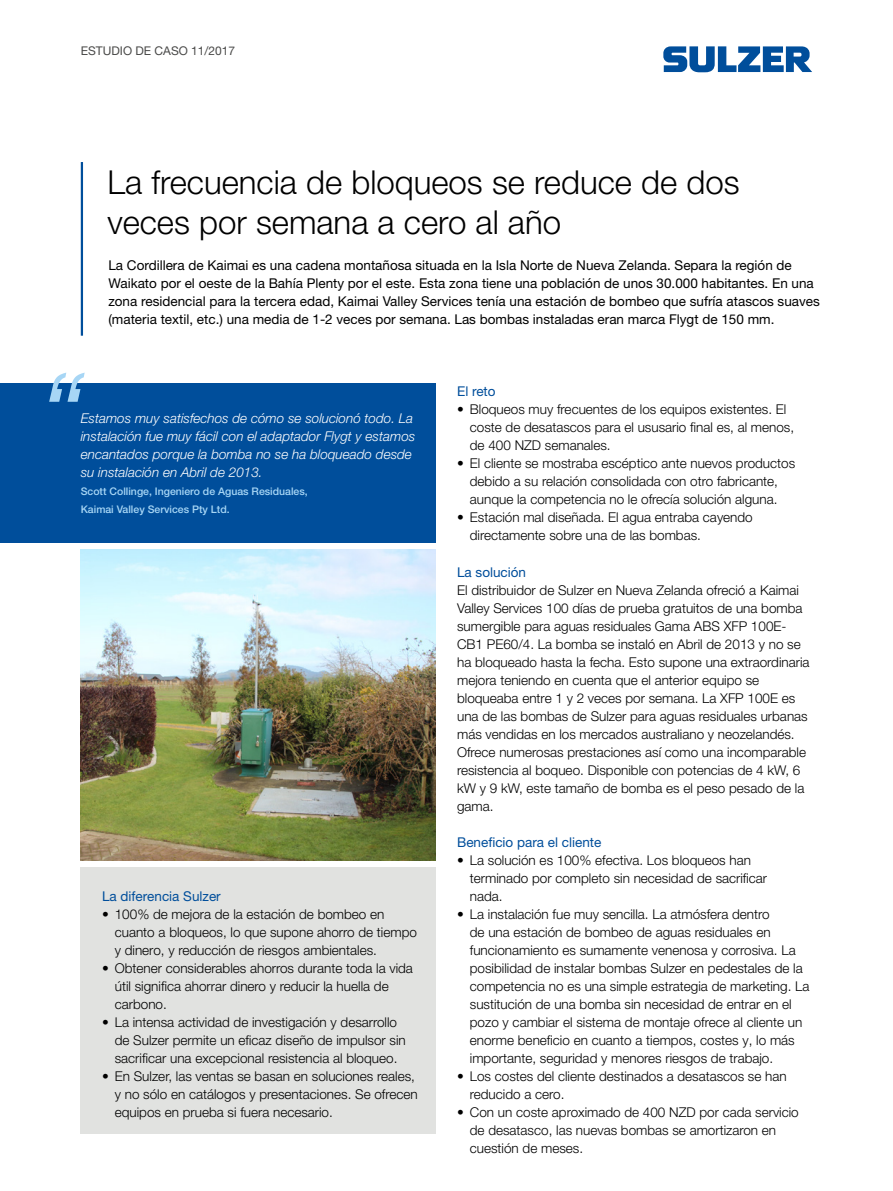
<style>
.page{position:relative;width:893px;height:1191px;background:#fff}
.page>*{position:absolute;margin:0;border:0;box-sizing:border-box;transform-origin:0 0}
.Cover_title{font:300 33px/39.6px "Helvetica Neue LT Pro";color:#000}
.Body_text{font:300 13.5px/18px "Helvetica Neue LT Pro";color:#000}
.Lead_text{font:13.5px/18px "Helvetica Neue LT Pro";color:#000}
.t1{font:italic 300 13.5px/18px "Helvetica Neue LT Pro";color:#fff}
.Subtitle_blue{font:13.5px "Helvetica Neue LT Pro";color:#004e9b}
.CASE_STUDY{font:12px "Helvetica Neue LT Pro";color:#4a4a49}
.Quoted_person{font:500 10.5px/18px "Helvetica Neue LT Pro";color:#a7d6f5}
</style>
<div class="page">
<hr style="left:81px;top:162px;width:2px;height:174px;background:#004e9b">
<svg style="left:663px;top:46px;width:149px;height:26px"></svg>
<div style="left:0;top:383px;width:436px;height:160px;background:#004e9b"></div>
<svg style="left:49px;top:372px;width:36px;height:30px"></svg>
<img style="left:81px;top:550px;width:355px;height:310px">
<div style="left:81px;top:867px;width:355px;height:267px;background:#e1e2e0"></div>
<p class="CASE_STUDY" style="left:81px;top:43px;width:156px">ESTUDIO DE CASO 11/2017</p>
<p class="Cover_title" style="left:107px;top:162px;width:634px">La frecuencia de bloqueos se reduce de dos veces por semana a cero al año</p>
<p class="Lead_text" style="left:108px;top:256px;width:713px">La Cordillera de Kaimai es una cadena montañosa situada en la Isla Norte de Nueva Zelanda. Separa la región de Waikato por el oeste de la Bahía Plenty por el este. Esta zona tiene una población de unos 30.000 habitantes. En una zona residencial para la tercera edad, Kaimai Valley Services tenía una estación de bombeo que sufría atascos suaves (materia textil, etc.) una media de 1-2 veces por semana. Las bombas instaladas eran marca Flygt de 150 mm.</p>
<p class="t1" style="left:81px;top:409px;width:336px">Estamos muy satisfechos de cómo se solucionó todo. La instalación fue muy fácil con el adaptador Flygt y estamos encantados porque la bomba no se ha bloqueado desde su instalación en Abril de 2013.</p>
<p class="Quoted_person" style="left:81px;top:482px;width:229px">Scott Collinge, Ingeniero de Aguas Residuales,<br>Kaimai Valley Services Pty Ltd.</p>
<p class="Subtitle_blue" style="left:102px;top:887px;width:120px">La diferencia Sulzer</p>
<p class="Body_text" style="left:115px;top:904px;width:304px;text-indent:-13px">• 100% de mejora de la estación de bombeo en cuanto a bloqueos, lo que supone ahorro de tiempo y dinero, y reducción de riesgos ambientales.</p>
<p class="Body_text" style="left:115px;top:958px;width:300px;text-indent:-13px">• Obtener considerables ahorros durante toda la vida útil significa ahorrar dinero y reducir la huella de carbono.</p>
<p class="Body_text" style="left:115px;top:1012px;width:293px;text-indent:-13px">• La intensa actividad de investigación y desarrollo de Sulzer permite un eficaz diseño de impulsor sin sacrificar una excepcional resistencia al bloqueo.</p>
<p class="Body_text" style="left:115px;top:1066px;width:304px;text-indent:-13px">• En Sulzer, las ventas se basan en soluciones reales, y no sólo en catálogos y presentaciones. Se ofrecen equipos en prueba si fuera necesario.</p>
<p class="Subtitle_blue" style="left:457px;top:383px;width:40px">El reto</p>
<p class="Body_text" style="left:470px;top:400px;width:326px;text-indent:-13px">• Bloqueos muy frecuentes de los equipos existentes. El coste de desatascos para el ususario final es, al menos, de 400 NZD semanales.</p>
<p class="Body_text" style="left:457px;top:454px;width:340px;text-align:center">• El cliente se mostraba escéptico ante nuevos productos debido a su relación consolidada con otro fabricante, aunque la competencia no le ofrecía solución alguna.</p>
<p class="Body_text" style="left:470px;top:508px;width:284px;text-indent:-13px">• Estación mal diseñada. El agua entraba cayendo directamente sobre una de las bombas.</p>
<p class="Subtitle_blue" style="left:457px;top:563px;width:71px">La solución</p>
<p class="Body_text" style="left:457px;top:580px;width:354px">El distribuidor de Sulzer en Nueva Zelanda ofreció a Kaimai Valley Services 100 días de prueba gratuitos de una bomba sumergible para aguas residuales Gama ABS XFP 100E-CB1 PE60/4. La bomba se instaló en Abril de 2013 y no se ha bloqueado hasta la fecha. Esto supone una extraordinaria mejora teniendo en cuenta que el anterior equipo se bloqueaba entre 1 y 2 veces por semana. La XFP 100E es una de las bombas de Sulzer para aguas residuales urbanas más vendidas en los mercados australiano y neozelandés.<br>Ofrece numerosas prestaciones así como una incomparable resistencia al boqueo. Disponible con potencias de 4 kW, 6 kW y 9 kW, este tamaño de bomba es el peso pesado de la gama.</p>
<p class="Subtitle_blue" style="left:457px;top:833px;width:146px">Beneficio para el cliente</p>
<p class="Body_text" style="left:470px;top:850px;width:299px;text-indent:-13px">• La solución es 100% efectiva. Los bloqueos han terminado por completo sin necesidad de sacrificar nada.</p>
<p class="Body_text" style="left:470px;top:904px;width:341px;text-indent:-13px">• La instalación fue muy sencilla. La atmósfera dentro<br>de una estación de bombeo de aguas residuales en funcionamiento es sumamente venenosa y corrosiva. La posibilidad de instalar bombas Sulzer en pedestales de la competencia no es una simple estrategia de marketing. La sustitución de una bomba sin necesidad de entrar en el pozo y cambiar el sistema de montaje ofrece al cliente un enorme beneficio en cuanto a tiempos, costes y, lo más importante, seguridad y menores riesgos de trabajo.</p>
<p class="Body_text" style="left:470px;top:1066px;width:318px;text-indent:-13px">• Los costes del cliente destinados a desatascos se han reducido a cero.</p>
<p class="Body_text" style="left:470px;top:1102px;width:330px;text-indent:-13px">• Con un coste aproximado de 400 NZD por cada servicio de desatasco, las nuevas bombas se amortizaron en cuestión de meses.</p>
</div>
